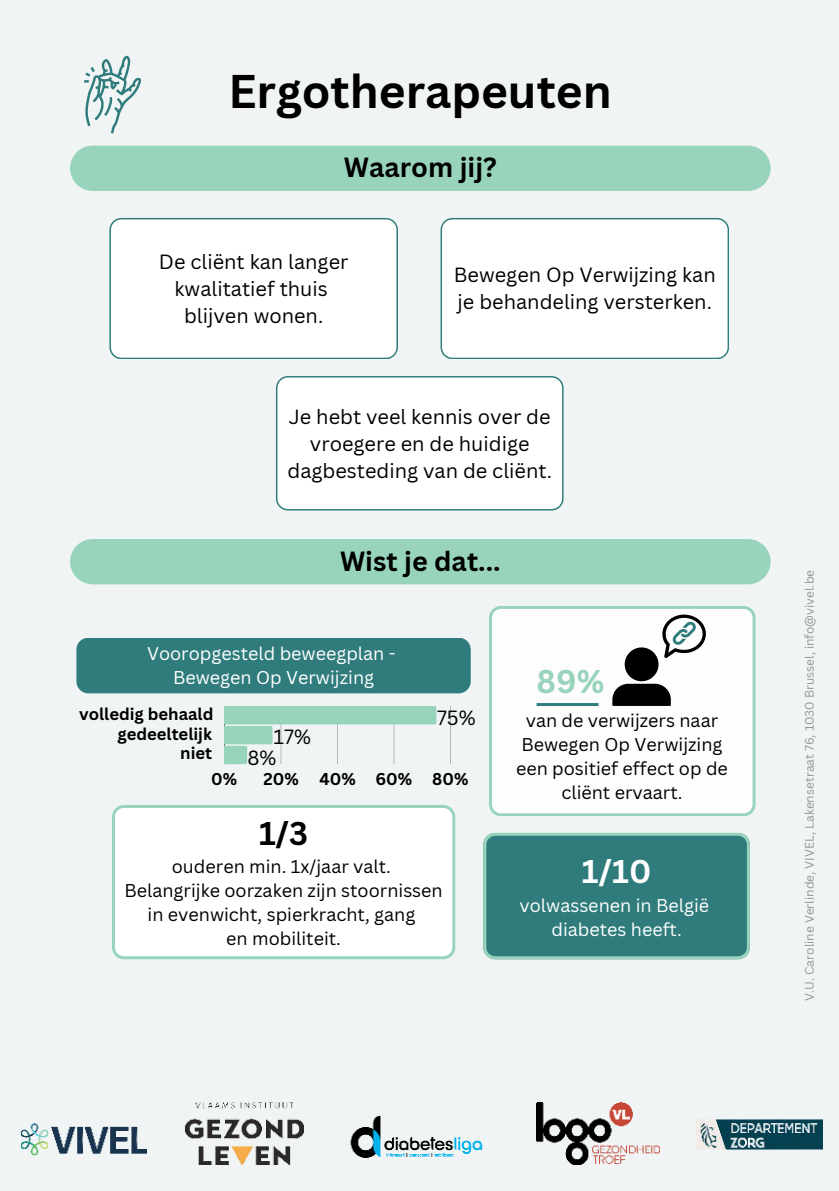
<style>
.page{position:relative;width:839px;height:1191px;background:#fff}
.page>*{position:absolute;margin:0;border:0;box-sizing:border-box;transform-origin:0 0}
.t1{font:700 46px "Canva Sans";color:#000}
.t2{font:700 32px "Canva Sans";color:#fff}
.t3{font:700 32px "Canva Sans";color:#000}
.t4{font:700 32px "Canva Sans";color:#98d4bc}
.t5{font:700 27px "Canva Sans";color:#000}
.t6{font:20px/27px "Canva Sans";color:#000}
.t7{font:18px/24px "Canva Sans";color:#000;text-align:center}
.t8{font:18px/24px "Canva Sans";color:#fff;text-align:center}
.t9{font:700 16.6px/19.8px "Canva Sans";color:#000;text-align:right}
.t10{font:12px "Canva Sans";color:#969696}
</style>
<div class="page">
<div style="left:0;top:0;width:838px;height:1191px;background:#f0f4f4"></div>
<img style="left:185px;top:1103px;width:118px;height:61px">
<img style="left:350px;top:1115px;width:133px;height:43px">
<img style="left:536px;top:1103px;width:123px;height:61px">
<img style="left:696px;top:1119px;width:126px;height:31px">
<div style="left:440px;top:218px;width:288px;height:141px;background:#fff"></div>
<div style="left:276px;top:376px;width:287px;height:135px;background:#fff"></div>
<div style="left:109px;top:218px;width:288px;height:141px;background:#fff"></div>
<img style="left:21px;top:1123px;width:126px;height:33px">
<div style="left:70px;top:146px;width:700px;height:45px;background:#98d4bc"></div>
<div style="left:70px;top:539px;width:700px;height:45px;background:#98d4bc"></div>
<svg style="left:84px;top:56px;width:57px;height:78px"></svg>
<div style="left:112px;top:805px;width:343px;height:154px;background:#fff"></div>
<svg style="left:483px;top:833px;width:266px;height:126px;background:#378180"></svg>
<div style="left:489px;top:606px;width:266px;height:210px;background:#fefdfd"></div>
<div style="left:76px;top:638px;width:394px;height:55px;background:#307c7c;border-radius:12px"></div>
<hr style="left:450px;top:706px;width:1px;height:58px;background:#b4b7b7">
<svg style="left:224px;top:706px;width:212px;height:58px"></svg>
<svg style="left:612px;top:615px;width:94px;height:91px"></svg>
<hr style="left:536px;top:703px;width:62px;height:3px;background:#307c7c">
<h1 class="t1" style="left:228px;top:64px;width:385px">Ergotherapeuten</h1>
<h3 class="t5" style="left:344px;top:151px;width:154px">Waarom jij?</h3>
<p class="t6" style="left:159px;top:248px;width:191px;text-align:center">De cliënt kan langer kwalitatief thuis blijven wonen.</p>
<p class="t6" style="left:454px;top:262px;width:263px">Bewegen Op Verwijzing kan je behandeling versterken.</p>
<p class="t6" style="left:287px;top:403px;width:266px;text-align:center">Je hebt veel kennis over de vroegere en de huidige dagbesteding van de cliënt.</p>
<h3 class="t5" style="left:340px;top:545px;width:162px">Wist je dat...</h3>
<p class="t8" style="left:147px;top:642px;width:250px">Vooropgesteld beweegplan -<br>Bewegen Op Verwijzing</p>
<h2 class="t4" style="left:536px;top:662px;width:69px">89%</h2>
<p class="t9" style="left:79px;top:704px;width:136px">volledig behaald gedeeltelijk<br>niet</p>
<p class="t7" style="left:516px;top:709px;width:213px">van de verwijzers naar<br>Bewegen Op Verwijzing een positief effect op de cliënt ervaart.</p>
<p class="t6" style="left:437px;top:704px;width:40px">75%</p>
<p class="t6" style="left:247px;top:726px;width:65px;line-height:21px;text-indent:26px">17%<br>8%</p>
<p class="t9" style="left:211px;top:769px;width:27px">0%</p>
<p class="t9" style="left:263px;top:769px;width:206px">20% 40% 60% 80%</p>
<h2 class="t3" style="left:259px;top:814px;width:51px">1/3</h2>
<p class="t7" style="left:124px;top:855px;width:320px">ouderen min. 1x/jaar valt.<br>Belangrijke oorzaken zijn stoornissen in evenwicht, spierkracht, gang<br>en mobiliteit.</p>
<h2 class="t2" style="left:582px;top:852px;width:71px">1/10</h2>
<p class="t8" style="left:519px;top:893px;width:191px">volwassenen in België diabetes heeft.</p>
<p class="t10" style="left:802px;top:1001px;width:433px;rotate:-90deg">V.U. Caroline Verlinde, VIVEL, Lakensetraat 76, 1030 Brussel, info@vivel.be</p>
</div>
